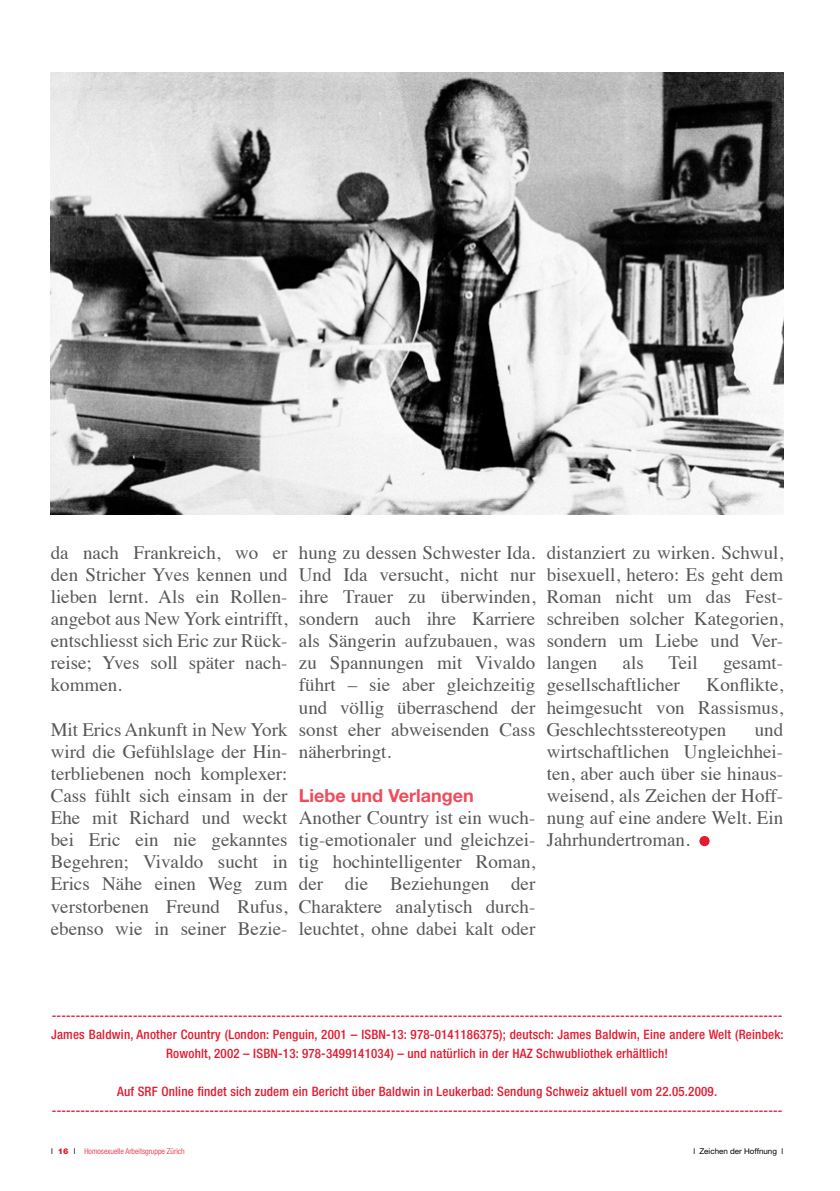
<style>
.page{position:relative;width:840px;height:1191px;background:#fff}
.page>*{position:absolute;margin:0;border:0;box-sizing:border-box;transform-origin:0 0}
.t1{font:19px/22.2px "Times";color:#575756;text-align:justify}
.t2{font:700 18px "Helvetica Neue LT Std";color:#ef4b5b}
.t3{font:500 condensed 13px/19px "Helvetica Neue LT Std";letter-spacing:.015em;color:#e41a2f;text-align:center}
.t4{font:300 condensed 8px "Helvetica Neue LT Std";color:#e41a2f}
.t5{font:8px "Helvetica Neue LT Std";color:#000}
.s1{font-weight:400;font-stretch:normal;color:#000}
.s2{font-weight:900;font-stretch:normal}
</style>
<div class="page">
<img style="left:51px;top:72px;width:731px;height:442px">
<div style="left:699px;top:836px;width:10px;height:10px;background:#e41a2f;border-radius:50%"></div>
<p class="t1" style="left:51px;top:539px;width:238px">da nach Frankreich, wo er den Stricher Yves kennen und lieben lernt. Als ein Rollen&shy;angebot aus New York eintrifft, entschliesst sich Eric zur Rück&shy;reise; Yves soll später nach&shy;kommen.</p>
<p class="t1" style="left:51px;top:716px;width:238px">Mit Erics Ankunft in New York wird die Gefühlslage der Hin&shy;terbliebenen noch komplexer:<br>Cass fühlt sich einsam in der Ehe mit Richard und weckt bei Eric ein nie gekanntes Begehren; Vivaldo sucht in Erics Nähe einen Weg zum verstorbenen Freund Rufus, ebenso wie in seiner Bezie-</p>
<p class="t1" style="left:299px;top:539px;width:238px">hung zu dessen Schwester Ida.<br>Und Ida versucht, nicht nur ihre Trauer zu überwinden, sondern auch ihre Karriere als Sängerin aufzubauen, was zu Spannungen mit Vivaldo führt – sie aber gleichzeitig und völlig überraschend der sonst eher abweisenden Cass näherbringt.</p>
<p class="t2" style="left:299px;top:784px;width:176px">Liebe und Verlangen</p>
<p class="t1" style="left:299px;top:805px;width:238px">Another Country ist ein wuch&shy;tig-emotionaler und gleichzei&shy;tig hochintelligenter Roman, der die Beziehungen der Charaktere analytisch durch&shy;leuchtet, ohne dabei kalt oder</p>
<p class="t1" style="left:546px;top:539px;width:238px">distanziert zu wirken. Schwul, bisexuell, hetero: Es geht dem Roman nicht um das Fest&shy;schreiben solcher Kategorien, sondern um Liebe und Ver&shy;langen</p>
<p class="t1" style="left:622px;top:650px;width:23px">als</p>
<p class="t1" style="left:668px;top:650px;width:31px">Teil</p>
<p class="t1" style="left:722px;top:650px;width:60px">gesamt-</p>
<p class="t1" style="left:546px;top:672px;width:134px">gesellschaftlicher</p>
<p class="t1" style="left:546px;top:672px;width:238px;text-indent:160px">Konflikte, heimgesucht von Rassismus, Geschlechtsstereotypen</p>
<p class="t1" style="left:546px;top:716px;width:238px;text-indent:208px">und wirtschaftlichen Ungleichhei&shy;ten, aber auch über sie hinaus&shy;weisend, als Zeichen der Hoff&shy;nung auf eine andere Welt. Ein Jahrhundertroman.</p>
<p class="t3" style="left:51px;top:1005px;width:733px">---------------------------------------------------------------------------------------------------------------------------------------------------------<br>James Baldwin, Another Country (London: Penguin, 2001 – ISBN-13: 978-0141186375); deutsch: James Baldwin, Eine andere Welt (Reinbek:<br>Rowohlt, 2002 – ISBN-13: 978-3499141034) – und natürlich in der HAZ Schwubliothek erhältlich!</p>
<p class="t3" style="left:52px;top:1081px;width:731px">Auf SRF Online findet sich zudem ein Bericht über Baldwin in Leukerbad: Sendung Schweiz aktuell vom 22.05.2009. ---------------------------------------------------------------------------------------------------------------------------------------------------------</p>
<p class="t4" style="left:51px;top:1146px;width:135px"><span class="s1">l</span> <span class="s2">16</span> <span class="s1">l</span> Homosexuelle Arbeitsgruppe Zürich</p>
<p class="t5" style="left:693px;top:1146px;width:91px">l Zeichen der Hoffnung l</p>
</div>
